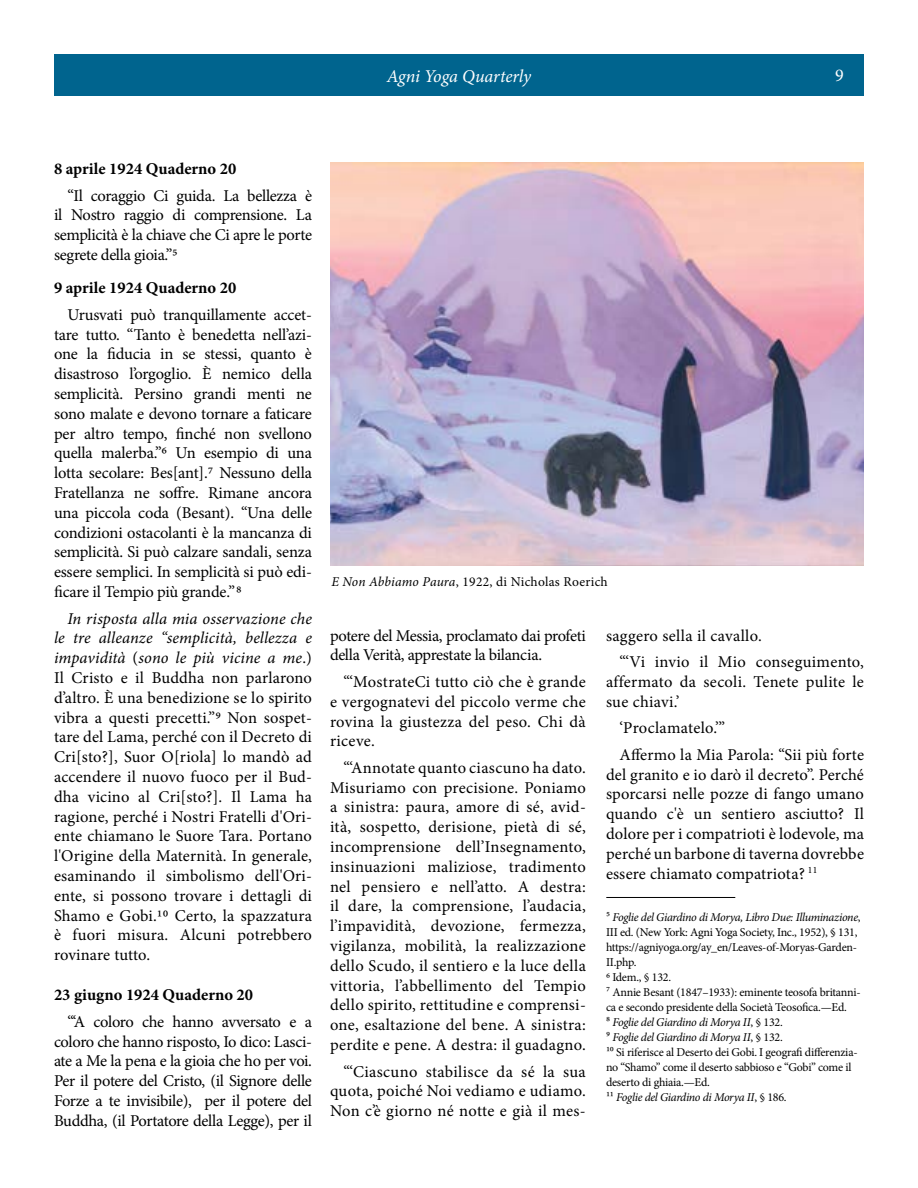
<style>
.page{position:relative;width:918px;height:1188px;background:#fff}
.page>*{position:absolute;margin:0;border:0;box-sizing:border-box;transform-origin:0 0}
.t1{font:italic 18px "Minion Pro";letter-spacing:-.005em;color:#fff}
.t2{font:18px "Minion Pro";color:#fff}
.t3{font:16.5px/19.8px "Minion Pro";letter-spacing:.005em;color:#000;text-align:justify}
.t4{font:16.5px/19.8px "Minion Pro";letter-spacing:-.025em;color:#000}
.t5{font:700 16.5px "Minion Pro";color:#000}
.t6{font:13.5px "Minion Pro";letter-spacing:.02em;color:#000}
.t7{font:12px/15px "Minion Pro";letter-spacing:-.02em;color:#000}
.s1{font-style:italic}
</style>
<div class="page">
<div style="left:54px;top:54px;width:810px;height:41px;background:#00648e"></div>
<hr style="left:606px;top:897px;width:129px;height:1px;background:#000">
<img style="left:330px;top:162px;width:534px;height:404px">
<p class="t1" style="left:387px;top:64px;width:146px">Agni Yoga Quarterly</p>
<p class="t2" style="left:835px;top:63px;width:10px">9</p>
<p class="t5" style="left:54px;top:157px;width:184px">8 aprile 1924 Quaderno 20</p>
<p class="t3" style="left:54px;top:185px;width:260px;text-indent:13px">“Il coraggio Ci guida. La bellezza è il Nostro raggio di comprensione. La semplicità è la chiave che Ci apre le porte segrete della gioia.”5</p>
<p class="t5" style="left:54px;top:276px;width:184px">9 aprile 1924 Quaderno 20</p>
<p class="t3" style="left:54px;top:305px;width:260px;text-indent:13px">Urusvati può tranquillamente accet&shy;tare tutto. “Tanto è benedetta nell’azi&shy;one la fiducia in se stessi, quanto è disastroso l’orgoglio. È nemico della semplicità. Persino grandi menti ne sono malate e devono tornare a faticare per altro tempo, finché non svellono quella malerba.”6 Un esempio di una lotta secolare: Bes[ant].7 Nessuno della Fratellanza ne soffre. Rimane ancora una piccola coda (Besant). “Una delle condizioni ostacolanti è la mancanza di semplicità. Si può calzare sandali, senza essere semplici. In semplicità si può edi&shy;ficare il Tempio più grande.”8</p>
<p class="t3" style="left:54px;top:608px;width:260px;text-indent:13px"><span class="s1">In risposta alla mia osservazione che le tre alleanze “semplicità, bellezza e impavidità</span> (<span class="s1">sono le più vicine a me</span>.)<br>Il Cristo e il Buddha non parlarono d’altro. È una benedizione se lo spirito vibra a questi precetti.”9 Non sospet&shy;tare del Lama, perché con il Decreto di Cri[sto?], Suor O[riola] lo mandò ad accendere il nuovo fuoco per il Bud&shy;dha vicino al Cri[sto?]. Il Lama ha ragione, perché i Nostri Fratelli d'Ori&shy;ente chiamano le Suore Tara. Portano l'Origine della Maternità. In generale, esaminando il simbolismo dell'Ori&shy;ente, si possono trovare i dettagli di Shamo e Gobi.10 Certo, la spazzatura è fuori misura. Alcuni potrebbero rovinare tutto.</p>
<p class="t5" style="left:54px;top:983px;width:201px">23 giugno 1924 Quaderno 20</p>
<p class="t3" style="left:54px;top:1012px;width:260px;text-indent:13px">“‘A coloro che hanno avversato e a coloro che hanno risposto, Io dico: Lasci&shy;ate a Me la pena e la gioia che ho per voi.<br>Per il potere del Cristo, (il Signore delle Forze a te invisibile), per il potere del Buddha, (il Portatore della Legge), per il</p>
<p class="t6" style="left:331px;top:573px;width:278px"><span class="s1">E Non Abbiamo Paura</span>, 1922, di Nicholas Roerich</p>
<p class="t4" style="left:330px;top:625px;width:257px">potere del Messia, proclamato dai profeti della Verità, apprestate la bilancia.</p>
<p class="t3" style="left:330px;top:672px;width:257px;text-indent:13px">“‘MostrateCi tutto ciò che è grande e vergognatevi del piccolo verme che rovina la giustezza del peso. Chi dà riceve.</p>
<p class="t3" style="left:330px;top:758px;width:257px;text-indent:13px">“‘Annotate quanto ciascuno ha dato.<br>Misuriamo con precisione. Poniamo a sinistra: paura, amore di sé, avid&shy;ità, sospetto, derisione, pietà di sé, incomprensione dell’Insegnamento, insinuazioni maliziose, tradimento nel pensiero e nell’atto. A destra: il dare, la comprensione, l’audacia, l’impavidità, devozione, fermezza, vigilanza, mobilità, la realizzazione dello Scudo, il sentiero e la luce della vittoria, l’abbellimento del Tempio dello spirito, rettitudine e comprensi&shy;one, esaltazione del bene. A sinistra: perdite e pene. A destra: il guadagno.</p>
<p class="t3" style="left:330px;top:1062px;width:257px;text-indent:13px">“‘Ciascuno stabilisce da sé la sua quota, poiché Noi vediamo e udiamo.<br>Non c’è giorno né notte e già il mes-</p>
<p class="t3" style="left:620px;top:622px;width:246px;line-height:26.5px;text-indent:-13px">saggero sella il cavallo.<br>“‘Vi invio il Mio conseguimento,</p>
<p class="t3" style="left:606px;top:672px;width:259px">affermato da secoli. Tenete pulite le sue chiavi.’</p>
<p class="t3" style="left:620px;top:715px;width:246px;line-height:26.5px">‘Proclamatelo.’”<br>Affermo la Mia Parola: “Sii più forte</p>
<p class="t3" style="left:606px;top:764px;width:260px">del granito e io darò il decreto”. Perché sporcarsi nelle pozze di fango umano quando c'è un sentiero asciutto? Il dolore per i compatrioti è lodevole, ma perché un barbone di taverna dovrebbe essere chiamato compatriota? <sup>11</sup></p>
<p class="t7" style="left:606px;top:910px;width:256px">5 <span class="s1">Foglie del Giardino di Morya, Libro Due: Illuminazione</span>, III ed. (New York: Agni Yoga Society, Inc., 1952), § 131, https://agniyoga.org/ay_en/Leaves-of-Moryas-Garden-II.php.<br>6 Idem., § 132.<br>7 Annie Besant (1847–1933): eminente teosofa britanni&shy;ca e secondo presidente della Società Teosofica.—Ed.<br>8 <span class="s1">Foglie del Giardino di Morya II</span>, § 132.<br>9 <span class="s1">Foglie del Giardino di Morya II</span>, § 132.<br>10 Si riferisce al Deserto dei Gobi. I geografi differenzia&shy;no “Shamo” come il deserto sabbioso e “Gobi” come il deserto di ghiaia.—Ed.<br>11 <span class="s1">Foglie del Giardino di Morya II</span>, § 186.</p>
</div>
